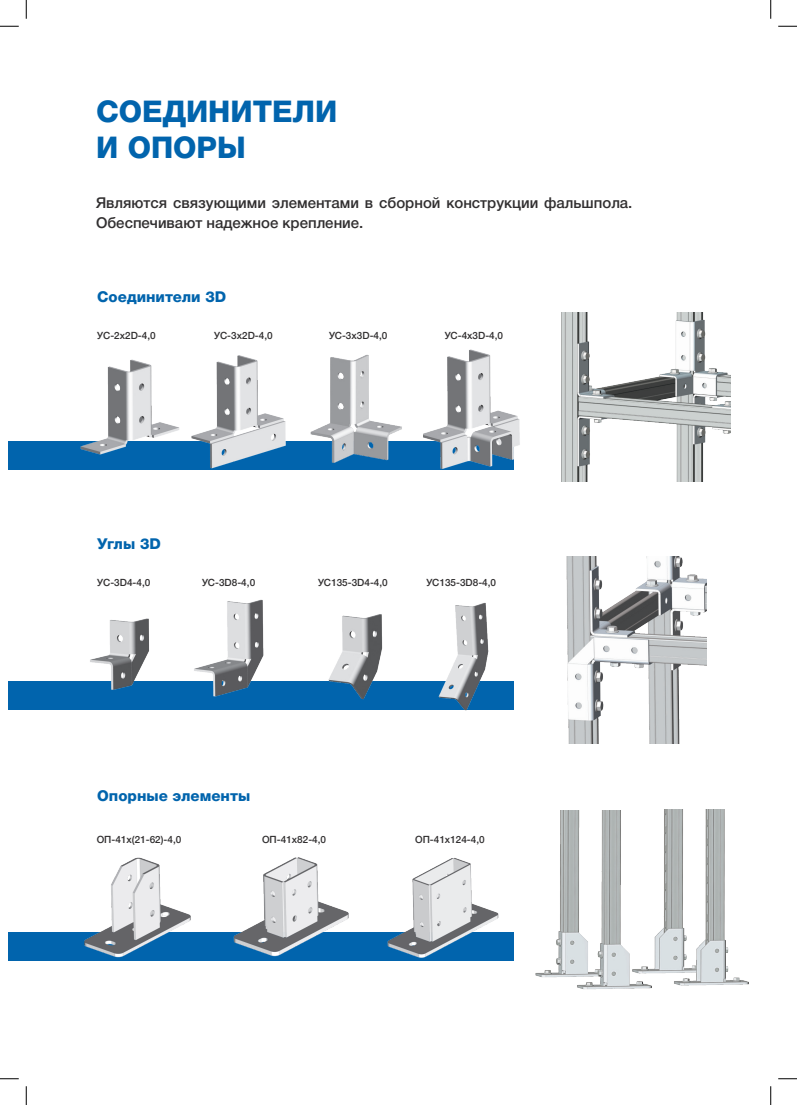
<style>
.page{position:relative;width:797px;height:1105px;background:#fff}
.page>*{position:absolute;margin:0;border:0;box-sizing:border-box;transform-origin:0 0}
.t1{font:800 30px/36px "Helvetica Neue Cyr";color:#0164ad}
.t2{font:500 15px/20px "Helvetica Neue Cyr";color:#312f30}
.t3{font:800 15px "Helvetica Neue Cyr";color:#0164ad}
.t4{font:500 10px "Helvetica Neue Cyr";color:#312f30}
</style>
<div class="page">
<div style="left:9px;top:681px;width:505px;height:29px;background:#0164ad"></div>
<div style="left:9px;top:932px;width:505px;height:28px;background:#0164ad"></div>
<div style="left:9px;top:441px;width:505px;height:28px;background:#0164ad"></div>
<img style="left:535px;top:810px;width:75px;height:180px">
<img style="left:610px;top:809px;width:139px;height:180px">
<img style="left:176px;top:355px;width:119px;height:115px">
<img style="left:80px;top:355px;width:111px;height:114px">
<img style="left:286px;top:354px;width:116px;height:113px">
<img style="left:423px;top:349px;width:97px;height:121px">
<img style="left:561px;top:313px;width:170px;height:169px">
<img style="left:90px;top:599px;width:174px;height:98px">
<img style="left:328px;top:614px;width:55px;height:86px">
<img style="left:438px;top:602px;width:51px;height:109px">
<img style="left:566px;top:557px;width:141px;height:186px">
<img style="left:227px;top:857px;width:133px;height:104px">
<img style="left:83px;top:857px;width:127px;height:104px">
<img style="left:384px;top:857px;width:122px;height:104px">
<svg style="left:0;top:25px;width:19px;height:2px"></svg>
<svg style="left:778px;top:25px;width:19px;height:2px"></svg>
<svg style="left:0;top:1078px;width:19px;height:1px"></svg>
<svg style="left:778px;top:1078px;width:19px;height:1px"></svg>
<svg style="left:25px;top:0;width:2px;height:19px"></svg>
<svg style="left:25px;top:1086px;width:2px;height:19px"></svg>
<svg style="left:770px;top:0;width:1px;height:19px"></svg>
<svg style="left:770px;top:1086px;width:1px;height:19px"></svg>
<h1 class="t1" style="left:96px;top:93px;width:243px">СОЕДИНИТЕЛИ<br>И ОПОРЫ</h1>
<h2 class="t2" style="left:96px;top:193px;width:538px">Являются связующими элементами в сборной конструкции фальшпола.<br>Обеспечивают надежное крепление.</h2>
<h2 class="t3" style="left:97px;top:288px;width:130px">Соединители 3D</h2>
<p class="t4" style="left:97px;top:330px;width:60px">УС-2х2D-4,0</p>
<p class="t4" style="left:214px;top:330px;width:60px">УС-3х2D-4,0</p>
<p class="t4" style="left:329px;top:330px;width:60px">УС-3х3D-4,0</p>
<p class="t4" style="left:444px;top:330px;width:60px">УС-4х3D-4,0</p>
<h2 class="t3" style="left:97px;top:535px;width:65px">Углы 3D</h2>
<p class="t4" style="left:97px;top:577px;width:55px">УС-3D4-4,0</p>
<p class="t4" style="left:202px;top:577px;width:55px">УС-3D8-4,0</p>
<p class="t4" style="left:318px;top:577px;width:71px">УС135-3D4-4,0</p>
<p class="t4" style="left:426px;top:577px;width:71px">УС135-3D8-4,0</p>
<h2 class="t3" style="left:97px;top:787px;width:155px">Опорные элементы</h2>
<p class="t4" style="left:97px;top:834px;width:86px">ОП-41х(21-62)-4,0</p>
<p class="t4" style="left:262px;top:834px;width:66px">ОП-41х82-4,0</p>
<p class="t4" style="left:415px;top:834px;width:71px">ОП-41х124-4,0</p>
</div>
